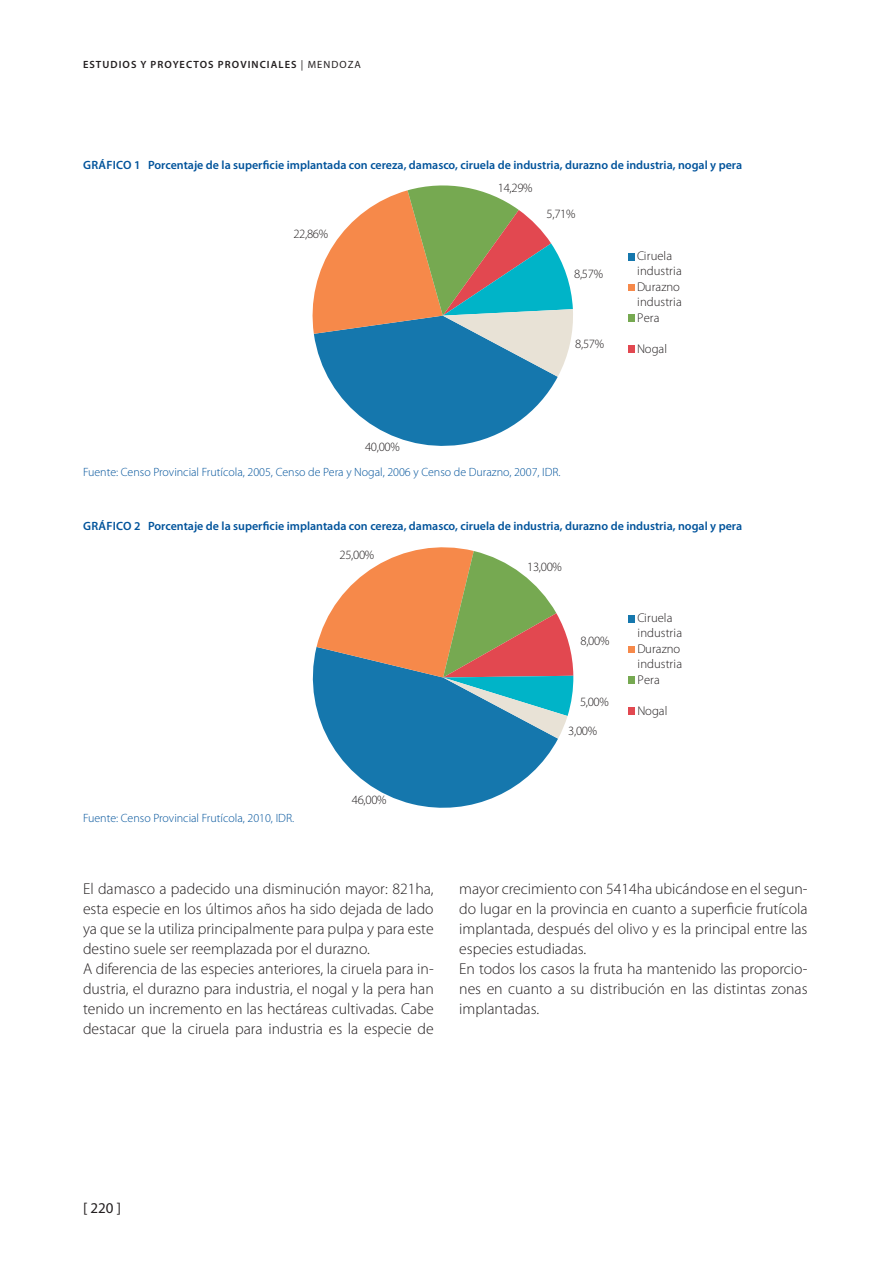
<style>
.page{position:relative;width:893px;height:1263px;background:#fff}
.page>*{position:absolute;margin:0;border:0;box-sizing:border-box;transform-origin:0 0}
.t1{font:300 15.75px/20.1px "Myriad Pro";color:#231f20}
.t2{font:15px "Myriad Pro";color:#231f20}
.t3{font:300 12.75px/14.7px "Myriad Pro";color:#231f20}
.t4{font:600 12px "Myriad Pro";color:#00539b}
.t5{font:300 12px "Myriad Pro";color:#00539b}
.t6{font:600 10.5px "Myriad Pro";letter-spacing:.1em;color:#231f20}
.s1{font-weight:400}
</style>
<div class="page">
<svg style="left:312px;top:185px;width:261px;height:261px"></svg>
<div style="left:628px;top:253px;width:6px;height:8px;background:#1577ad"></div>
<div style="left:628px;top:284px;width:6px;height:7px;background:#f6894a"></div>
<div style="left:628px;top:314px;width:6px;height:8px;background:#76a951"></div>
<div style="left:628px;top:345px;width:6px;height:8px;background:#e24850"></div>
<svg style="left:312px;top:547px;width:261px;height:261px"></svg>
<div style="left:628px;top:615px;width:7px;height:7px;background:#1577ad"></div>
<div style="left:628px;top:646px;width:7px;height:7px;background:#f6894a"></div>
<div style="left:628px;top:676px;width:7px;height:8px;background:#76a951"></div>
<div style="left:628px;top:707px;width:7px;height:8px;background:#e24850"></div>
<p class="t6" style="left:83px;top:61px;width:279px">ESTUDIOS Y PROYECTOS PROVINCIALES <span class="s1">| MENDOZA</span></p>
<p class="t4" style="left:83px;top:161px;width:660px">GRÁFICO 1 Porcentaje de la superficie implantada con cereza, damasco, ciruela de industria, durazno de industria, nogal y pera</p>
<p class="t3" style="left:293px;top:227px;width:36px">22,86%</p>
<p class="t3" style="left:498px;top:181px;width:36px">14,29%</p>
<p class="t3" style="left:547px;top:207px;width:30px">5,71%</p>
<p class="t3" style="left:574px;top:267px;width:30px">8,57%</p>
<p class="t3" style="left:575px;top:338px;width:30px">8,57%</p>
<p class="t3" style="left:637px;top:250px;width:46px">Ciruela industria</p>
<p class="t3" style="left:637px;top:280px;width:46px">Durazno industria</p>
<p class="t3" style="left:637px;top:311px;width:24px">Pera</p>
<p class="t3" style="left:637px;top:342px;width:31px">Nogal</p>
<p class="t3" style="left:365px;top:440px;width:36px">40,00%</p>
<p class="t5" style="left:83px;top:467px;width:479px">Fuente: Censo Provincial Frutícola, 2005, Censo de Pera y Nogal, 2006 y Censo de Durazno, 2007, IDR.</p>
<p class="t4" style="left:83px;top:521px;width:660px">GRÁFICO 2 Porcentaje de la superficie implantada con cereza, damasco, ciruela de industria, durazno de industria, nogal y pera</p>
<p class="t3" style="left:340px;top:548px;width:36px">25,00%</p>
<p class="t5" style="left:83px;top:814px;width:213px">Fuente: Censo Provincial Frutícola, 2010, IDR.</p>
<p class="t3" style="left:352px;top:793px;width:36px">46,00%</p>
<p class="t1" style="left:83px;top:880px;width:352px">El damasco a padecido una disminución mayor: 821ha, esta especie en los últimos años ha sido dejada de lado ya que se la utiliza principalmente para pulpa y para este destino suele ser reemplazada por el durazno.<br>A diferencia de las especies anteriores, la ciruela para in&shy;dustria, el durazno para industria, el nogal y la pera han tenido un incremento en las hectáreas cultivadas. Cabe destacar que la ciruela para industria es la especie de</p>
<p class="t3" style="left:527px;top:560px;width:36px">13,00%</p>
<p class="t3" style="left:580px;top:634px;width:30px">8,00%</p>
<p class="t3" style="left:580px;top:695px;width:30px">5,00%</p>
<p class="t3" style="left:568px;top:724px;width:30px">3,00%</p>
<p class="t3" style="left:637px;top:611px;width:46px">Ciruela industria</p>
<p class="t3" style="left:637px;top:642px;width:46px">Durazno industria</p>
<p class="t3" style="left:637px;top:673px;width:24px">Pera</p>
<p class="t3" style="left:637px;top:704px;width:31px">Nogal</p>
<p class="t1" style="left:459px;top:880px;width:350px">mayor crecimiento con 5414ha ubicándose en el segun&shy;do lugar en la provincia en cuanto a superficie frutícola implantada, después del olivo y es la principal entre las especies estudiadas.<br>En todos los casos la fruta ha mantenido las proporcio&shy;nes en cuanto a su distribución en las distintas zonas implantadas.</p>
<p class="t2" style="left:83px;top:1202px;width:39px">[ 220 ]</p>
</div>
